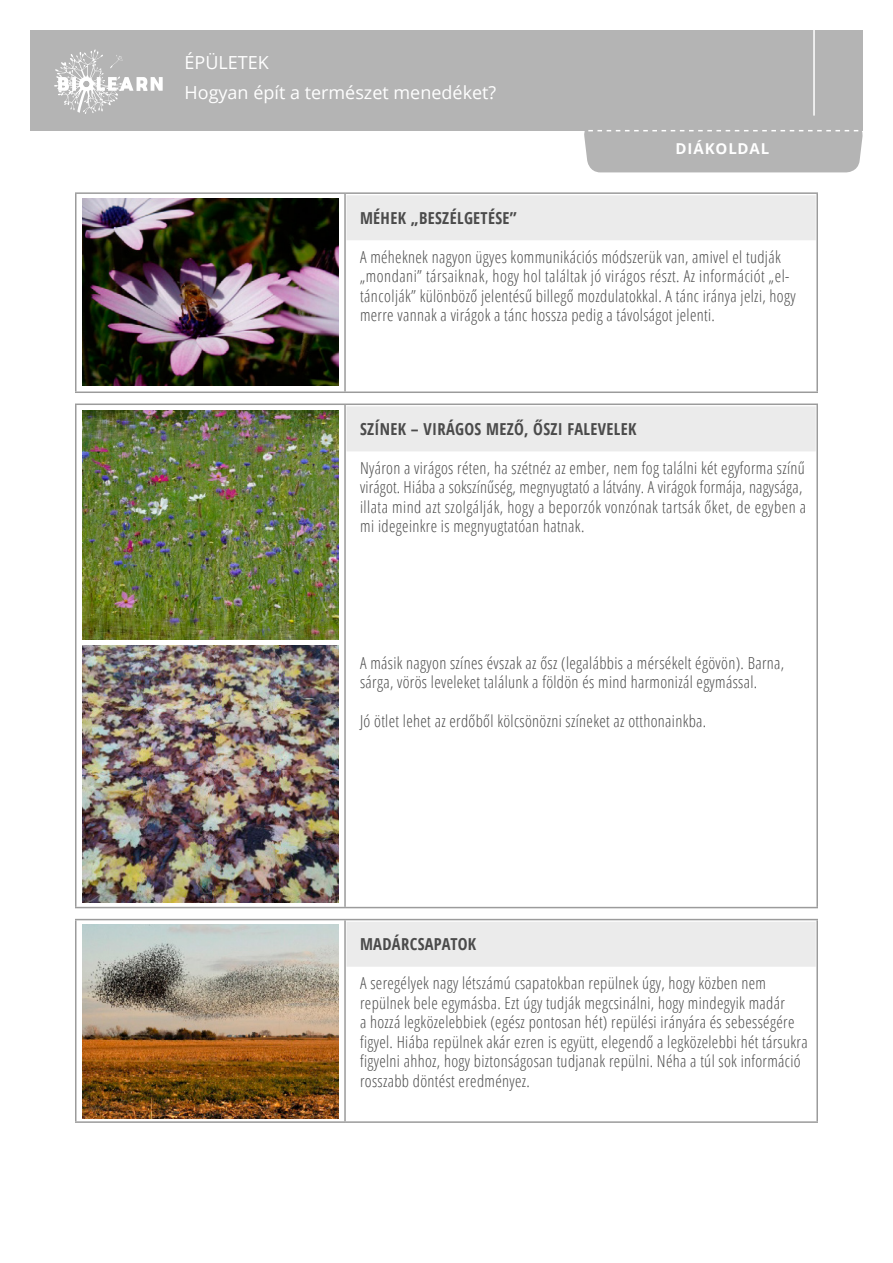
<style>
.page{position:relative;width:893px;height:1263px;background:#fff}
.page>*{position:absolute;margin:0;border:0;box-sizing:border-box;transform-origin:0 0}
.t1{font:18px/30px "Open Sans";color:#fff}
.t2{font:300 condensed 16.5px/19.5px "Open Sans";letter-spacing:.02em;color:#4b4b4b}
.t3{font:700 condensed 16.5px "Open Sans";letter-spacing:.02em;color:#4b4b4b}
.t4{font:700 15px "Open Sans";letter-spacing:.06em;color:#fff}
</style>
<div class="page">
<div style="left:30px;top:30px;width:833px;height:100px;background:#b4b4b4"></div>
<svg style="left:54px;top:49px;width:109px;height:65px"></svg>
<hr style="left:813px;top:30px;width:2px;height:86px;background:#fff">
<div style="left:583px;top:130px;width:280px;height:42px;background:#b4b4b4"></div>
<hr style="left:75px;top:192px;width:270px;height:2px;background:#9b9b9b">
<hr style="left:75px;top:194px;width:2px;height:197px;background:#9b9b9b">
<hr style="left:345px;top:192px;width:473px;height:2px;background:#9b9b9b">
<hr style="left:344px;top:194px;width:2px;height:197px;background:#9b9b9b">
<hr style="left:816px;top:194px;width:2px;height:197px;background:#9b9b9b">
<hr style="left:75px;top:391px;width:270px;height:2px;background:#9b9b9b">
<hr style="left:345px;top:391px;width:473px;height:2px;background:#9b9b9b">
<hr style="left:75px;top:403px;width:270px;height:2px;background:#9b9b9b">
<hr style="left:75px;top:405px;width:2px;height:502px;background:#9b9b9b">
<hr style="left:345px;top:403px;width:473px;height:2px;background:#9b9b9b">
<hr style="left:344px;top:405px;width:2px;height:502px;background:#9b9b9b">
<hr style="left:816px;top:405px;width:2px;height:502px;background:#9b9b9b">
<hr style="left:75px;top:907px;width:270px;height:1px;background:#9b9b9b">
<hr style="left:345px;top:907px;width:473px;height:1px;background:#9b9b9b">
<hr style="left:75px;top:919px;width:270px;height:1px;background:#9b9b9b">
<hr style="left:75px;top:920px;width:2px;height:201px;background:#9b9b9b">
<hr style="left:345px;top:919px;width:473px;height:1px;background:#9b9b9b">
<hr style="left:344px;top:920px;width:2px;height:201px;background:#9b9b9b">
<hr style="left:816px;top:920px;width:2px;height:201px;background:#9b9b9b">
<hr style="left:75px;top:1121px;width:270px;height:2px;background:#9b9b9b">
<hr style="left:345px;top:1121px;width:473px;height:2px;background:#9b9b9b">
<div style="left:347px;top:195px;width:469px;height:45px;background:#ebebeb"></div>
<div style="left:347px;top:406px;width:469px;height:45px;background:#ebebeb"></div>
<div style="left:347px;top:922px;width:469px;height:45px;background:#ebebeb"></div>
<img style="left:82px;top:198px;width:256px;height:187px">
<img style="left:82px;top:410px;width:256px;height:230px">
<img style="left:82px;top:645px;width:256px;height:257px">
<img style="left:82px;top:924px;width:256px;height:194px">
<p class="t1" style="left:184px;top:47px;width:313px">ÉPÜLETEK<br>Hogyan épít a természet menedéket?</p>
<p class="t4" style="left:675px;top:138px;width:95px">DIÁKOLDAL</p>
<p class="t3" style="left:360px;top:206px;width:158px">MÉHEK „BESZÉLGETÉSE”</p>
<p class="t2" style="left:360px;top:246px;width:437px">A méheknek nagyon ügyes kommunikációs módszerük van, amivel el tudják „mondani” társaiknak, hogy hol találtak jó virágos részt. Az információt „el&shy;táncolják” különböző jelentésű billegő mozdulatokkal. A tánc iránya jelzi, hogy merre vannak a virágok a tánc hossza pedig a távolságot jelenti.</p>
<p class="t3" style="left:360px;top:417px;width:278px">SZÍNEK – VIRÁGOS MEZŐ, ŐSZI FALEVELEK</p>
<p class="t2" style="left:360px;top:458px;width:448px">Nyáron a virágos réten, ha szétnéz az ember, nem fog találni két egyforma színű virágot. Hiába a sokszínűség, megnyugtató a látvány. A virágok formája, nagysága, illata mind azt szolgálják, hogy a beporzók vonzónak tartsák őket, de egyben a mi idegeinkre is megnyugtatóan hatnak.</p>
<p class="t2" style="left:360px;top:653px;width:426px">A másik nagyon színes évszak az ősz (legalábbis a mérsékelt égövön). Barna, sárga, vörös leveleket találunk a földön és mind harmonizál egymással.</p>
<p class="t2" style="left:360px;top:711px;width:348px">Jó ötlet lehet az erdőből kölcsönözni színeket az otthonainkba.</p>
<p class="t3" style="left:360px;top:933px;width:118px">MADÁRCSAPATOK</p>
<p class="t2" style="left:360px;top:973px;width:449px">A seregélyek nagy létszámú csapatokban repülnek úgy, hogy közben nem repülnek bele egymásba. Ezt úgy tudják megcsinálni, hogy mindegyik madár<br>a hozzá legközelebbiek (egész pontosan hét) repülési irányára és sebességére figyel. Hiába repülnek akár ezren is együtt, elegendő a legközelebbi hét társukra figyelni ahhoz, hogy biztonságosan tudjanak repülni. Néha a túl sok információ rosszabb döntést eredményez.</p>
</div>
